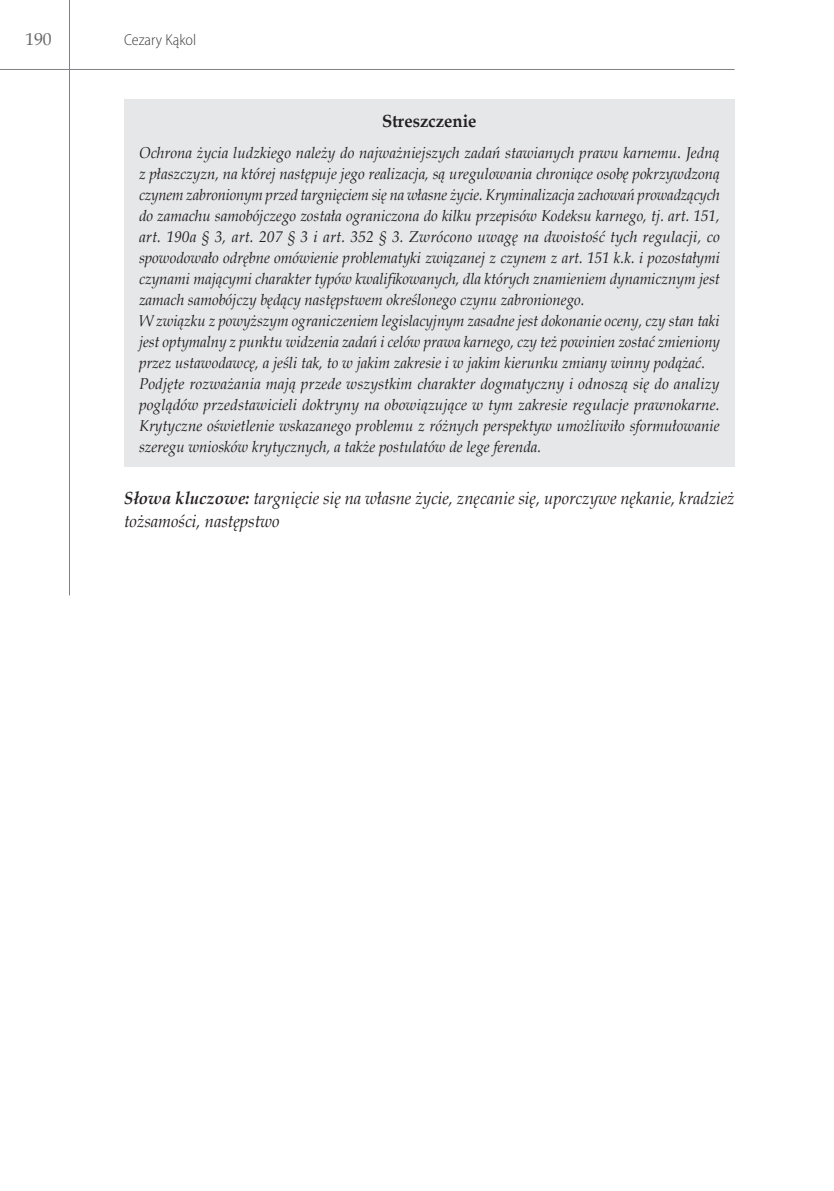
<style>
.page{position:relative;width:834px;height:1191px;background:#fff}
.page>*{position:absolute;margin:0;border:0;box-sizing:border-box;transform-origin:0 0}
.t1{font:italic 17.5px/22.8px "Book Antiqua";color:#231f20;scale:.95 1}
.t2{font:700 17.5px "Book Antiqua";color:#231f20;scale:.95 1}
.t3{font:17.5px "Book Antiqua";color:#69696c}
.t4{font:italic 15.75px/21px "Book Antiqua";color:#231f20;scale:.96 1}
.t5{font:300 semi-condensed 15.75px "Myriad Pro";color:#3e3e3f}
.s1{font-weight:700}
</style>
<div class="page">
<hr style="left:0;top:69px;width:734px;height:1px;background:#808285">
<hr style="left:69px;top:0;width:1px;height:595px;background:#808285">
<div style="left:124px;top:99px;width:610px;height:368px;background:#e6e7e9"></div>
<p class="t3" style="left:25px;top:27px;width:28px">190</p>
<p class="t5" style="left:124px;top:30px;width:74px">Cezary Kąkol</p>
<p class="t2" style="left:382px;top:109px;width:101px">Streszczenie</p>
<p class="t4" style="left:139px;top:141px;width:606px">Ochrona życia ludzkiego należy do najważniejszych zadań stawianych prawu karnemu. Jedną z płaszczyzn, na której następuje jego realizacja, są uregulowania chroniące osobę pokrzywdzoną czynem zabronionym przed targnięciem się na własne życie. Kryminalizacja zachowań prowadzących do zamachu samobójczego została ograniczona do kilku przepisów Kodeksu karnego, tj. art. 151, art. 190a § 3, art. 207 § 3 i art. 352 § 3. Zwrócono uwagę na dwoistość tych regulacji, co spowodowało odrębne omówienie problematyki związanej z czynem z art. 151 k.k. i pozostałymi czynami mającymi charakter typów kwalifikowanych, dla których znamieniem dynamicznym jest zamach samobójczy będący następstwem określonego czynu zabronionego.<br>W związku z powyższym ograniczeniem legislacyjnym zasadne jest dokonanie oceny, czy stan taki jest optymalny z punktu widzenia zadań i celów prawa karnego, czy też powinien zostać zmieniony przez ustawodawcę, a jeśli tak, to w jakim zakresie i w jakim kierunku zmiany winny podążać.<br>Podjęte rozważania mają przede wszystkim charakter dogmatyczny i odnoszą się do analizy poglądów przedstawicieli doktryny na obowiązujące w tym zakresie regulacje prawnokarne.<br>Krytyczne oświetlenie wskazanego problemu z różnych perspektyw umożliwiło sformułowanie szeregu wniosków krytycznych, a także postulatów de lege ferenda.</p>
<p class="t1" style="left:124px;top:486px;width:644px"><span class="s1">Słowa kluczowe:</span> targnięcie się na własne życie, znęcanie się, uporczywe nękanie, kradzież tożsamości, następstwo</p>
</div>
